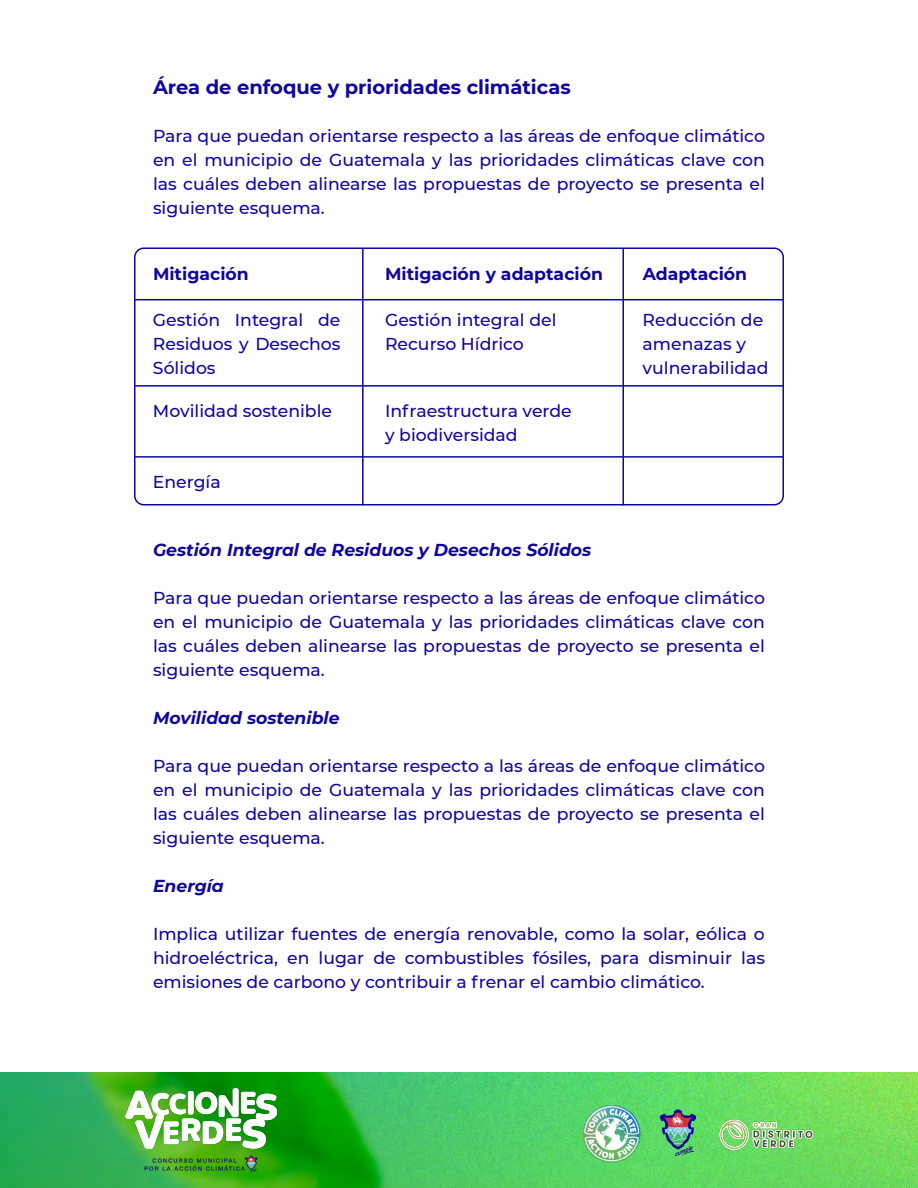
<style>
.page{position:relative;width:918px;height:1188px;background:#fff}
.page>*{position:absolute;margin:0;border:0;box-sizing:border-box;transform-origin:0 0}
.t1{font:700 19.5px "Montserrat";color:#10069f}
.t2{font:500 17.25px/24px "Montserrat";color:#10069f;text-align:justify}
.t3{font:italic 700 17.25px "Montserrat";color:#10069f}
.t4{font:700 17.25px "Montserrat";color:#10069f}
</style>
<div class="page">
<img style="left:0;top:1072px;width:918px;height:116px">
<img style="left:125px;top:1088px;width:151px;height:83px">
<img style="left:584px;top:1105px;width:111px;height:62px">
<img style="left:709px;top:1115px;width:112px;height:34px">
<div style="left:134px;top:247px;width:650px;height:258px;border:2px solid #10069f;border-radius:9px"></div>
<hr style="left:362px;top:249px;width:2px;height:256px;background:#10069f">
<hr style="left:134px;top:299px;width:650px;height:1px;background:#10069f">
<hr style="left:134px;top:385px;width:650px;height:2px;background:#10069f">
<hr style="left:134px;top:456px;width:650px;height:2px;background:#10069f">
<hr style="left:622px;top:249px;width:2px;height:256px;background:#10069f">
<p class="t1" style="left:153px;top:73px;width:419px">Área de enfoque y prioridades climáticas</p>
<p class="t2" style="left:153px;top:123px;width:614px">Para que puedan orientarse respecto a las áreas de enfoque climático en el municipio de Guatemala y las prioridades climáticas clave con las cuáles deben alinearse las propuestas de proyecto se presenta el siguiente esquema.</p>
<p class="t4" style="left:153px;top:262px;width:97px">Mitigación</p>
<p class="t4" style="left:385px;top:262px;width:219px">Mitigación y adaptación</p>
<p class="t4" style="left:643px;top:262px;width:106px">Adaptación</p>
<p class="t2" style="left:153px;top:307px;width:189px">Gestión Integral de Residuos y Desechos Sólidos</p>
<p class="t2" style="left:385px;top:307px;width:173px">Gestión integral del<br>Recurso Hídrico</p>
<p class="t2" style="left:643px;top:307px;width:127px;text-align:left">Reducción de amenazas y vulnerabilidad</p>
<p class="t2" style="left:153px;top:398px;width:181px">Movilidad sostenible</p>
<p class="t2" style="left:385px;top:398px;width:188px">Infraestructura verde y biodiversidad</p>
<p class="t2" style="left:153px;top:469px;width:69px">Energía</p>
<p class="t3" style="left:153px;top:537px;width:440px">Gestión Integral de Residuos y Desechos Sólidos</p>
<p class="t2" style="left:153px;top:585px;width:614px">Para que puedan orientarse respecto a las áreas de enfoque climático en el municipio de Guatemala y las prioridades climáticas clave con las cuáles deben alinearse las propuestas de proyecto se presenta el siguiente esquema.</p>
<p class="t3" style="left:153px;top:705px;width:188px">Movilidad sostenible</p>
<p class="t2" style="left:153px;top:753px;width:614px">Para que puedan orientarse respecto a las áreas de enfoque climático en el municipio de Guatemala y las prioridades climáticas clave con las cuáles deben alinearse las propuestas de proyecto se presenta el siguiente esquema.</p>
<p class="t3" style="left:153px;top:873px;width:72px">Energía</p>
<p class="t2" style="left:153px;top:921px;width:614px">Implica utilizar fuentes de energía renovable, como la solar, eólica o hidroeléctrica, en lugar de combustibles fósiles, para disminuir las emisiones de carbono y contribuir a frenar el cambio climático.</p>
</div>
